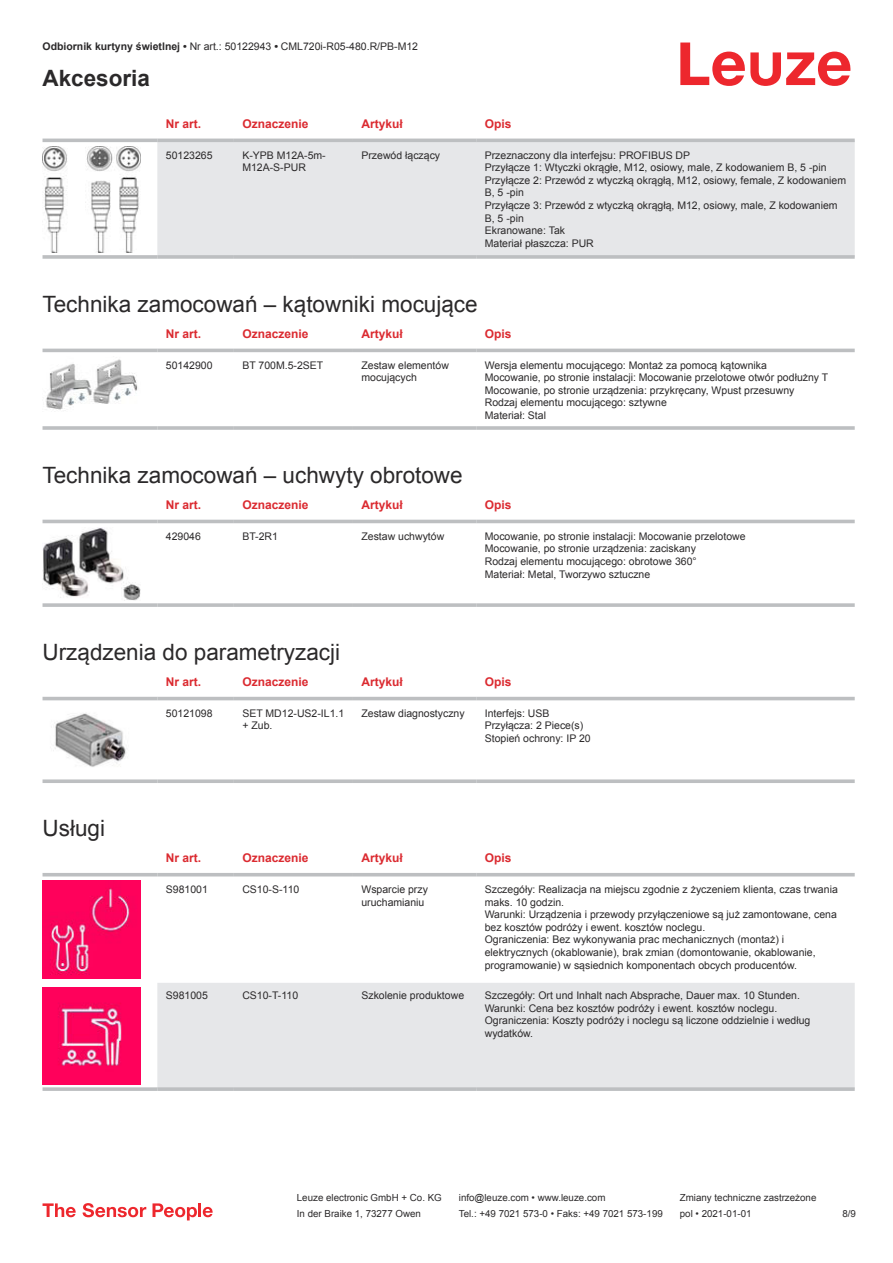
<style>
.page{position:relative;width:893px;height:1263px;background:#fff}
.page>*{position:absolute;margin:0;border:0;box-sizing:border-box;transform-origin:0 0}
.t1{font:22.5px "Arial";color:#2b292a}
.t2{font:700 22.5px "Arial";color:#2b292a}
.t3{font:700 12px "Arial";color:#db2a30}
.t4{font:10.5px/12.6px "Arial";color:#2b292a}
.t5{font:9.75px "Arial";color:#2b292a}
.s1{font-weight:700}
</style>
<div class="page">
<svg style="left:680px;top:43px;width:170px;height:43px"></svg>
<svg style="left:43px;top:138px;width:812px;height:26px;fill:#e1e2e3"></svg>
<div style="left:157px;top:142px;width:698px;height:113px;background:#e6e7e9"></div>
<hr style="left:43px;top:139px;width:114px;height:3px;background:#bdbfc1">
<hr style="left:157px;top:139px;width:77px;height:3px;background:#bdbfc1">
<hr style="left:234px;top:139px;width:119px;height:3px;background:#bdbfc1">
<hr style="left:353px;top:139px;width:123px;height:3px;background:#bdbfc1">
<hr style="left:476px;top:139px;width:379px;height:3px;background:#bdbfc1">
<svg style="left:43px;top:255px;width:114px;height:4px"></svg>
<hr style="left:157px;top:255px;width:77px;height:4px;background:#bdbfc1">
<svg style="left:234px;top:255px;width:119px;height:4px"></svg>
<svg style="left:353px;top:255px;width:123px;height:4px"></svg>
<hr style="left:476px;top:255px;width:379px;height:4px;background:#bdbfc1">
<img style="left:43px;top:146px;width:97px;height:107px">
<svg style="left:43px;top:348px;width:812px;height:5px;fill:#efeff0"></svg>
<hr style="left:43px;top:349px;width:114px;height:3px;background:#bdbfc1">
<hr style="left:157px;top:349px;width:77px;height:3px;background:#bdbfc1">
<hr style="left:234px;top:349px;width:119px;height:3px;background:#bdbfc1">
<hr style="left:353px;top:349px;width:123px;height:3px;background:#bdbfc1">
<hr style="left:476px;top:349px;width:379px;height:3px;background:#bdbfc1">
<hr style="left:43px;top:426px;width:114px;height:4px;background:#c3c5c7">
<svg style="left:157px;top:426px;width:77px;height:4px"></svg>
<hr style="left:234px;top:426px;width:119px;height:4px;background:#c4c6c8">
<hr style="left:353px;top:426px;width:123px;height:4px;background:#c3c5c7">
<svg style="left:476px;top:426px;width:379px;height:4px;background:#c3c5c7"></svg>
<img style="left:46px;top:359px;width:92px;height:51px">
<svg style="left:43px;top:519px;width:812px;height:75px"></svg>
<hr style="left:43px;top:520px;width:114px;height:3px;background:#bdbfc1">
<hr style="left:157px;top:520px;width:77px;height:3px;background:#bdbfc1">
<hr style="left:234px;top:520px;width:119px;height:3px;background:#bdbfc1">
<hr style="left:353px;top:520px;width:123px;height:3px;background:#bdbfc1">
<hr style="left:476px;top:520px;width:379px;height:3px;background:#bdbfc1">
<svg style="left:43px;top:603px;width:114px;height:4px"></svg>
<svg style="left:157px;top:603px;width:77px;height:4px"></svg>
<svg style="left:234px;top:603px;width:119px;height:4px"></svg>
<svg style="left:353px;top:603px;width:123px;height:4px"></svg>
<svg style="left:476px;top:603px;width:379px;height:4px;background:#c3c5c7"></svg>
<img style="left:43px;top:527px;width:97px;height:74px">
<svg style="left:43px;top:696px;width:812px;height:5px;fill:#efefef"></svg>
<hr style="left:43px;top:697px;width:114px;height:3px;background:#bdbfc1">
<hr style="left:157px;top:697px;width:77px;height:3px;background:#bdbfc1">
<hr style="left:234px;top:697px;width:119px;height:3px;background:#bdbfc1">
<hr style="left:353px;top:697px;width:123px;height:3px;background:#bdbfc1">
<hr style="left:476px;top:697px;width:379px;height:3px;background:#bdbfc1">
<svg style="left:43px;top:779px;width:114px;height:4px"></svg>
<svg style="left:157px;top:779px;width:77px;height:4px"></svg>
<svg style="left:234px;top:779px;width:119px;height:4px"></svg>
<svg style="left:353px;top:779px;width:123px;height:4px"></svg>
<svg style="left:476px;top:779px;width:379px;height:4px;background:#c4c6c8"></svg>
<img style="left:53px;top:713px;width:73px;height:54px">
<svg style="left:43px;top:876px;width:812px;height:209px"></svg>
<div style="left:157px;top:983px;width:698px;height:104px;background:#e6e7e9"></div>
<hr style="left:43px;top:873px;width:114px;height:3px;background:#bdbfc1">
<hr style="left:157px;top:873px;width:77px;height:3px;background:#bdbfc1">
<hr style="left:234px;top:873px;width:119px;height:3px;background:#bdbfc1">
<hr style="left:353px;top:873px;width:123px;height:3px;background:#bdbfc1">
<hr style="left:476px;top:873px;width:379px;height:3px;background:#bdbfc1">
<svg style="left:43px;top:1087px;width:114px;height:4px"></svg>
<hr style="left:157px;top:1087px;width:77px;height:4px;background:#bdbfc1">
<hr style="left:234px;top:1087px;width:119px;height:4px;background:#bdbfc1">
<hr style="left:353px;top:1087px;width:123px;height:4px;background:#bdbfc1">
<hr style="left:476px;top:1087px;width:379px;height:4px;background:#bdbfc1">
<img style="left:43px;top:881px;width:97px;height:97px">
<img style="left:43px;top:987px;width:97px;height:98px">
<svg style="left:43px;top:1203px;width:33px;height:14px"></svg>
<svg style="left:83px;top:1203px;width:63px;height:14px"></svg>
<svg style="left:153px;top:1203px;width:44px;height:17px"></svg>
<hr style="left:198px;top:1203px;width:3px;height:14px;background:#ed272d">
<svg style="left:203px;top:1207px;width:10px;height:10px"></svg>
<p class="t4" style="left:43px;top:41px;width:377px"><span class="s1">Odbiornik kurtyny świetlnej •</span> Nr art.: 50122943 <span class="s1">•</span> CML720i-R05-480.R/PB-M12</p>
<h1 class="t2" style="left:43px;top:70px;width:109px">Akcesoria</h1>
<p class="t3" style="left:166px;top:115px;width:37px">Nr art.</p>
<p class="t3" style="left:242px;top:119px;width:68px">Oznaczenie</p>
<p class="t3" style="left:361px;top:115px;width:43px">Artykuł</p>
<p class="t3" style="left:485px;top:119px;width:28px">Opis</p>
<p class="t4" style="left:166px;top:150px;width:48px">50123265</p>
<p class="t4" style="left:242px;top:150px;width:85px">K-YPB M12A-5m-<br>M12A-S-PUR</p>
<p class="t4" style="left:361px;top:148px;width:80px">Przewód łączący</p>
<p class="t4" style="left:485px;top:148px;width:363px">Przeznaczony dla interfejsu: PROFIBUS DP<br>Przyłącze 1: Wtyczki okrągłe, M12, osiowy, male, Z kodowaniem B, 5 -pin Przyłącze 2: Przewód z wtyczką okrągłą, M12, osiowy, female, Z kodowaniem B, 5 -pin<br>Przyłącze 3: Przewód z wtyczką okrągłą, M12, osiowy, male, Z kodowaniem B, 5 -pin<br>Ekranowane: Tak<br>Materiał płaszcza: PUR</p>
<h1 class="t1" style="left:43px;top:288px;width:437px">Technika zamocowań – kątowniki mocujące</h1>
<p class="t3" style="left:166px;top:325px;width:37px">Nr art.</p>
<p class="t3" style="left:242px;top:329px;width:68px">Oznaczenie</p>
<p class="t3" style="left:361px;top:325px;width:43px">Artykuł</p>
<p class="t3" style="left:485px;top:329px;width:28px">Opis</p>
<p class="t4" style="left:166px;top:360px;width:48px">50142900</p>
<p class="t4" style="left:242px;top:359px;width:82px">BT 700M.5-2SET</p>
<p class="t4" style="left:361px;top:359px;width:89px">Zestaw elementów mocujących</p>
<p class="t4" style="left:485px;top:359px;width:345px">Wersja elementu mocującego: Montaż za pomocą kątownika<br>Mocowanie, po stronie instalacji: Mocowanie przelotowe otwór podłużny T Mocowanie, po stronie urządzenia: przykręcany, Wpust przesuwny Rodzaj elementu mocującego: sztywne<br>Materiał: Stal</p>
<h1 class="t1" style="left:43px;top:459px;width:422px">Technika zamocowań – uchwyty obrotowe</h1>
<p class="t3" style="left:166px;top:496px;width:37px">Nr art.</p>
<p class="t3" style="left:242px;top:500px;width:68px">Oznaczenie</p>
<p class="t3" style="left:361px;top:496px;width:43px">Artykuł</p>
<p class="t3" style="left:485px;top:500px;width:28px">Opis</p>
<p class="t4" style="left:166px;top:531px;width:37px">429046</p>
<p class="t4" style="left:242px;top:531px;width:37px">BT-2R1</p>
<p class="t4" style="left:361px;top:531px;width:84px">Zestaw uchwytów</p>
<p class="t4" style="left:485px;top:530px;width:262px">Mocowanie, po stronie instalacji: Mocowanie przelotowe Mocowanie, po stronie urządzenia: zaciskany<br>Rodzaj elementu mocującego: obrotowe 360°<br>Materiał: Metal, Tworzywo sztuczne</p>
<h1 class="t1" style="left:43px;top:636px;width:299px">Urządzenia do parametryzacji</h1>
<p class="t3" style="left:166px;top:673px;width:37px">Nr art.</p>
<p class="t3" style="left:242px;top:677px;width:68px">Oznaczenie</p>
<p class="t3" style="left:361px;top:673px;width:43px">Artykuł</p>
<p class="t3" style="left:485px;top:677px;width:28px">Opis</p>
<p class="t4" style="left:166px;top:708px;width:48px">50121098</p>
<p class="t4" style="left:242px;top:707px;width:103px">SET MD12-US2-IL1.1 + Zub.</p>
<p class="t4" style="left:361px;top:707px;width:105px">Zestaw diagnostyczny</p>
<p class="t4" style="left:485px;top:707px;width:108px">Interfejs: USB<br>Przyłącza: 2 Piece(s)<br>Stopień ochrony: IP 20</p>
<h1 class="t1" style="left:43px;top:812px;width:64px">Usługi</h1>
<p class="t3" style="left:166px;top:849px;width:37px">Nr art.</p>
<p class="t3" style="left:242px;top:853px;width:68px">Oznaczenie</p>
<p class="t3" style="left:361px;top:849px;width:43px">Artykuł</p>
<p class="t3" style="left:485px;top:853px;width:28px">Opis</p>
<p class="t4" style="left:166px;top:883px;width:44px">S981001</p>
<p class="t4" style="left:242px;top:883px;width:58px">CS10-S-110</p>
<p class="t4" style="left:361px;top:884px;width:68px">Wsparcie przy uruchamianiu</p>
<p class="t4" style="left:485px;top:883px;width:355px">Szczegóły: Realizacja na miejscu zgodnie z życzeniem klienta, czas trwania maks. 10 godzin.<br>Warunki: Urządzenia i przewody przyłączeniowe są już zamontowane, cena bez kosztów podróży i ewent. kosztów noclegu.<br>Ograniczenia: Bez wykonywania prac mechanicznych (montaż) i elektrycznych (okablowanie), brak zmian (domontowanie, okablowanie, programowanie) w sąsiednich komponentach obcych producentów.</p>
<p class="t4" style="left:166px;top:989px;width:44px">S981005</p>
<p class="t4" style="left:242px;top:989px;width:57px">CS10-T-110</p>
<p class="t4" style="left:361px;top:989px;width:104px">Szkolenie produktowe</p>
<p class="t4" style="left:485px;top:989px;width:327px">Szczegóły: Ort und Inhalt nach Absprache, Dauer max. 10 Stunden.<br>Warunki: Cena bez kosztów podróży i ewent. kosztów noclegu.<br>Ograniczenia: Koszty podróży i noclegu są liczone oddzielnie i według wydatków.</p>
<p class="t5" style="left:297px;top:1191px;width:146px">Leuze electronic GmbH + Co. KG</p>
<p class="t5" style="left:459px;top:1191px;width:148px">info@leuze.com • www.leuze.com</p>
<p class="t5" style="left:680px;top:1191px;width:138px">Zmiany techniczne zastrzeżone</p>
<p class="t5" style="left:297px;top:1207px;width:126px">In der Braike 1, 73277 Owen</p>
<p class="t5" style="left:459px;top:1207px;width:205px">Tel.: +49 7021 573-0 • Faks: +49 7021 573-199</p>
<p class="t5" style="left:680px;top:1207px;width:73px">pol • 2021-01-01</p>
<p class="t5" style="left:842px;top:1210px;width:15px">8 /9</p>
</div>
